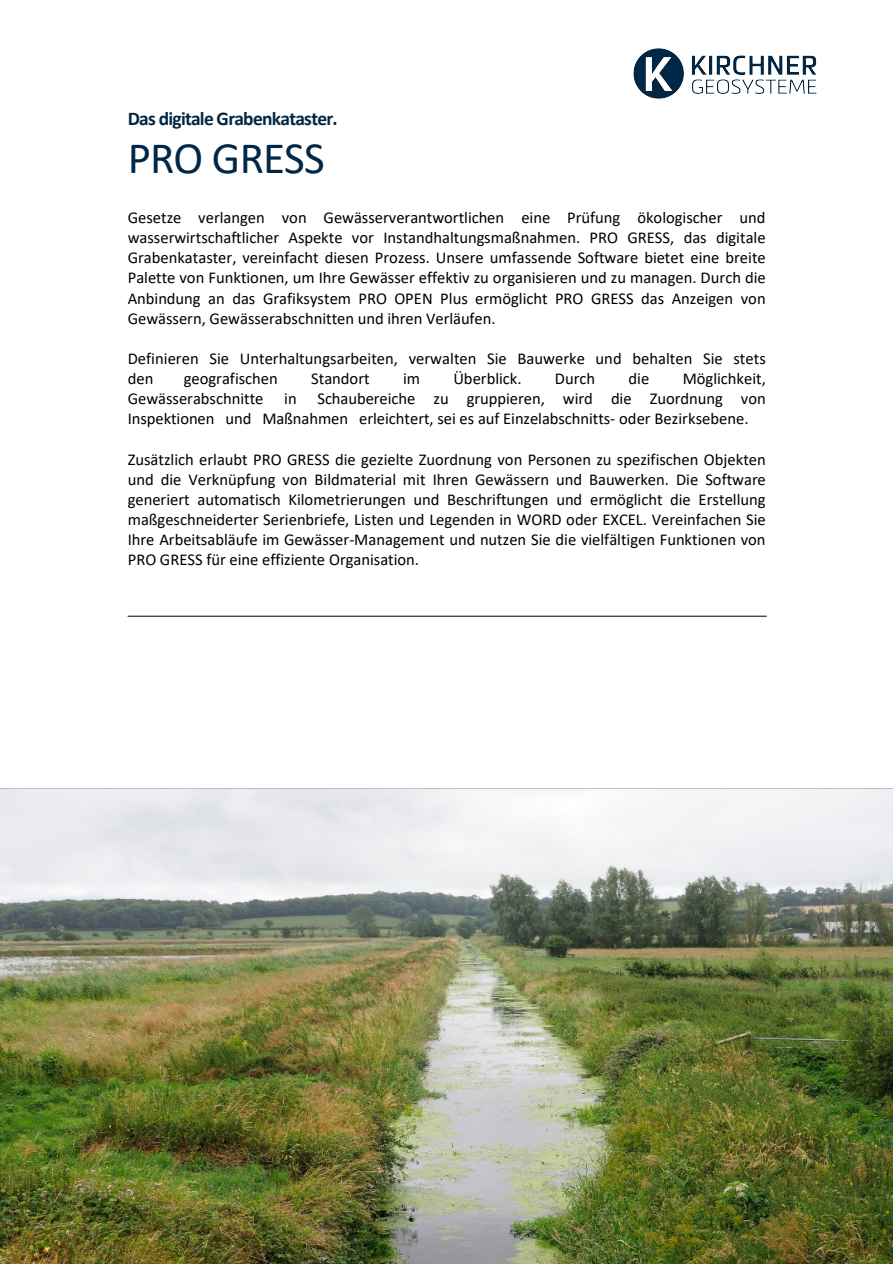
<style>
.page{position:relative;width:893px;height:1264px;background:#fff}
.page>*{position:absolute;margin:0;border:0;box-sizing:border-box;transform-origin:0 0}
.t1{font:45px "Calibri";letter-spacing:-.02em;color:#002746}
.t2{font:700 19.5px "Calibri";letter-spacing:-.04em;color:#002746}
.t3{font:16.5px/20.1px "Calibri";color:#000;text-align:justify}
</style>
<div class="page">
<hr style="left:128px;top:615px;width:638px;height:1px;background:#000">
<img style="left:0;top:788px;width:892px;height:475px">
<img style="left:633px;top:48px;width:184px;height:51px">
<p class="t2" style="left:128px;top:105px;width:211px">Das digitale Grabenkataster.</p>
<p class="t1" style="left:128px;top:127px;width:198px">PRO GRESS</p>
<p class="t3" style="left:128px;top:207px;width:639px">Gesetze verlangen von Gewässerverantwortlichen eine Prüfung ökologischer und wasserwirtschaftlicher Aspekte vor Instandhaltungsmaßnahmen. PRO GRESS, das digitale Grabenkataster, vereinfacht diesen Prozess. Unsere umfassende Software bietet eine breite Palette von Funktionen, um Ihre Gewässer effektiv zu organisieren und zu managen. Durch die Anbindung an das Grafiksystem PRO OPEN Plus ermöglicht PRO GRESS das Anzeigen von Gewässern, Gewässerabschnitten und ihren Verläufen.</p>
<p class="t3" style="left:128px;top:348px;width:639px">Definieren Sie Unterhaltungsarbeiten, verwalten Sie Bauwerke und behalten Sie stets den</p>
<p class="t3" style="left:184px;top:368px;width:96px">geografischen</p>
<p class="t3" style="left:311px;top:368px;width:60px">Standort</p>
<p class="t3" style="left:403px;top:368px;width:19px">im</p>
<p class="t3" style="left:453px;top:368px;width:70px">Überblick.</p>
<p class="t3" style="left:555px;top:368px;width:42px">Durch</p>
<p class="t3" style="left:628px;top:368px;width:22px">die</p>
<p class="t3" style="left:682px;top:368px;width:85px">Möglichkeit,</p>
<p class="t3" style="left:128px;top:388px;width:137px">Gewässerabschnitte</p>
<p class="t3" style="left:284px;top:388px;width:14px">in</p>
<p class="t3" style="left:128px;top:388px;width:639px;text-indent:190px">Schaubereiche zu gruppieren, wird die Zuordnung von<br>Inspektionen und Maßnahmen erleichtert, sei es auf Einzelabschnitts- oder Bezirksebene.</p>
<p class="t3" style="left:128px;top:448px;width:639px">Zusätzlich erlaubt PRO GRESS die gezielte Zuordnung von Personen zu spezifischen Objekten und die Verknüpfung von Bildmaterial mit Ihren Gewässern und Bauwerken. Die Software generiert automatisch Kilometrierungen und Beschriftungen und ermöglicht die Erstellung maßgeschneiderter Serienbriefe, Listen und Legenden in WORD oder EXCEL. Vereinfachen Sie Ihre Arbeitsabläufe im Gewässer-Management und nutzen Sie die vielfältigen Funktionen von PRO GRESS für eine effiziente Organisation.</p>
</div>
